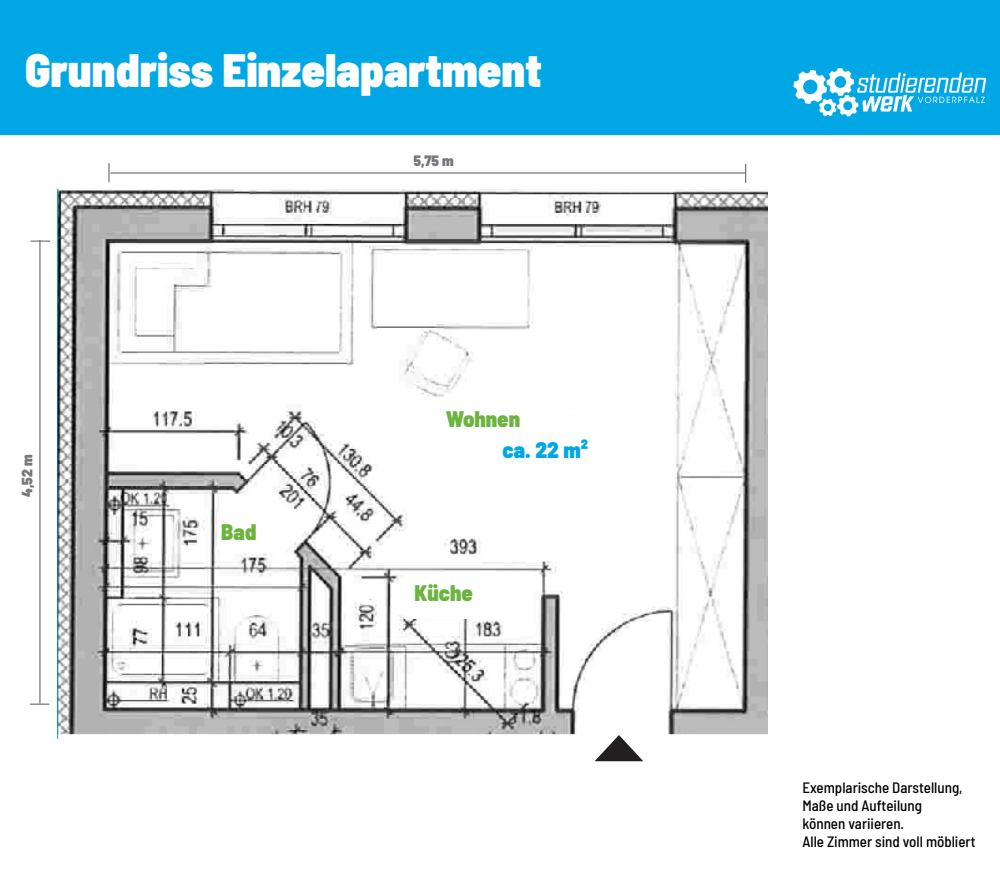
<style>
.page{position:relative;width:1000px;height:875px;background:#fff}
.page>*{position:absolute;margin:0;border:0;box-sizing:border-box;transform-origin:0 0}
.t1{font:900 semi-condensed 46.88px "Barlow";color:#fff}
.t2{font:900 semi-condensed 22.5px "Barlow";color:#6cb43f}
.t3{font:900 semi-condensed 22.5px "Barlow";color:#00a7e4}
.t4{font:500 semi-condensed 15px "Barlow";color:#000}
.t5{font:900 semi-condensed 15px "Barlow";color:#76787b}
</style>
<div class="page">
<img style="left:58px;top:190px;width:710px;height:549px">
<div style="left:439px;top:411px;width:148px;height:45px;background:#fff"></div>
<div style="left:217px;top:513px;width:71px;height:37px;background:#fff"></div>
<div style="left:404px;top:574px;width:116px;height:45px;background:#fff"></div>
<div style="left:0;top:0;width:1000px;height:135px;background:#00a7e4"></div>
<img style="left:793px;top:68px;width:194px;height:49px">
<svg style="left:595px;top:735px;width:48px;height:26px"></svg>
<div style="left:407px;top:486px;width:115px;height:36px;background:#fff"></div>
<div style="left:499px;top:436px;width:114px;height:36px;background:#fff"></div>
<hr style="left:110px;top:172px;width:636px;height:2px;background:#76787b">
<svg style="left:745px;top:164px;width:1px;height:19px"></svg>
<svg style="left:108px;top:163px;width:2px;height:19px"></svg>
<hr style="left:39px;top:240px;width:2px;height:464px;background:#76787b">
<svg style="left:31px;top:241px;width:19px;height:1px"></svg>
<svg style="left:30px;top:704px;width:19px;height:1px"></svg>
<p class="t1" style="left:25px;top:36px;width:518px">Grundriss Einzelapartment</p>
<p class="t5" style="left:413px;top:149px;width:42px">5,75 m</p>
<p class="t5" style="left:16px;top:497px;width:44px;rotate:-90deg">4,52 m</p>
<p class="t2" style="left:221px;top:515px;width:37px">Bad</p>
<p class="t2" style="left:446px;top:403px;width:76px">Wohnen</p>
<p class="t3" style="left:503px;top:433px;width:87px">ca. 22 m²</p>
<p class="t2" style="left:415px;top:576px;width:60px">Küche</p>
<p class="t4" style="left:802px;top:777px;width:162px">Exemplarische Darstellung,</p>
<p class="t4" style="left:802px;top:795px;width:121px">Maße und Aufteilung</p>
<p class="t4" style="left:802px;top:813px;width:103px">können variieren.</p>
<p class="t4" style="left:802px;top:831px;width:175px">Alle Zimmer sind voll möbliert</p>
</div>
